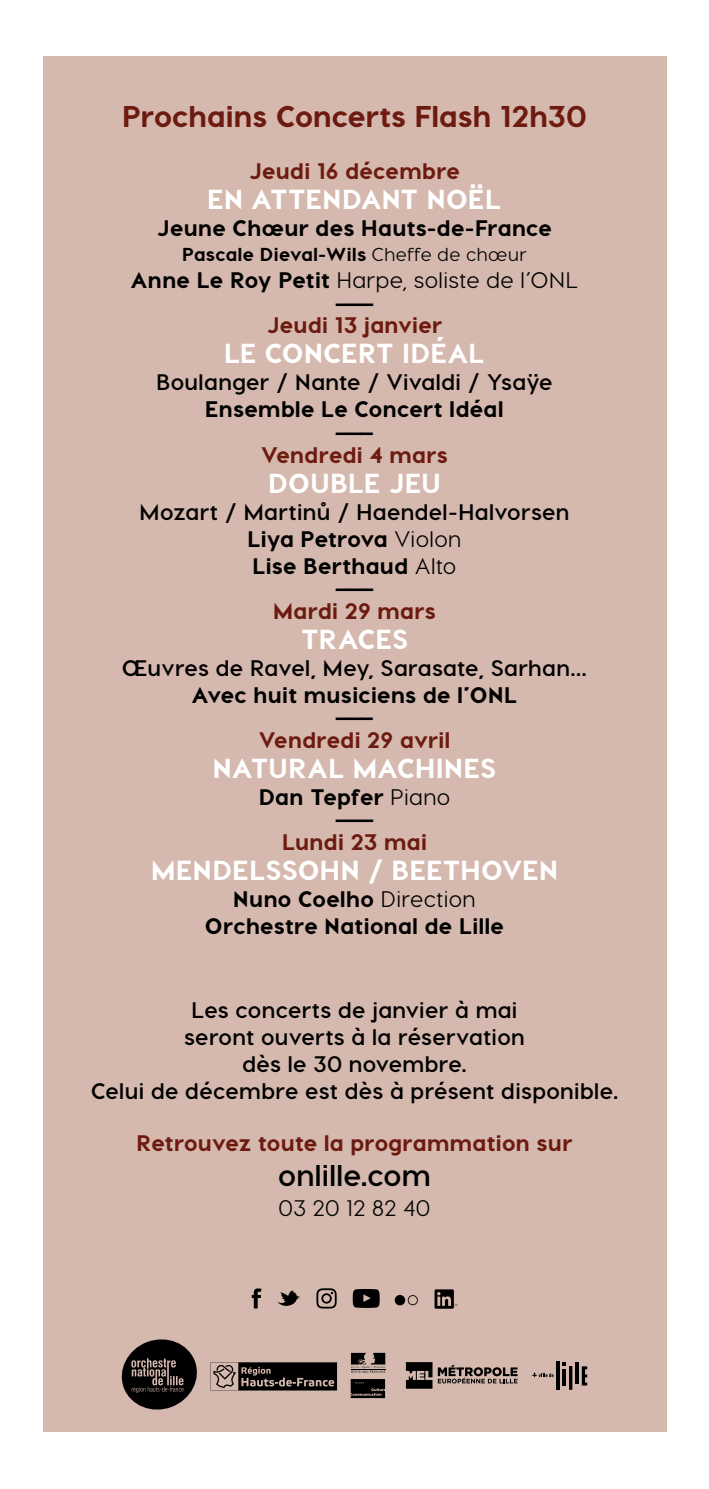
<style>
.page{position:relative;width:709px;height:1489px;background:#fff}
.page>*{position:absolute;margin:0;border:0;box-sizing:border-box;transform-origin:0 0}
.t1{font:800 30px "Visby CF";letter-spacing:.005em;color:#6d1a10}
.t2{font:700 30px "Visby CF";letter-spacing:.005em;color:#000}
.t3{font:800 27.5px "Visby CF";letter-spacing:.015em;color:#fff}
.t4{font:700 22.5px/27px "Visby CF";letter-spacing:.015em;color:#000;text-align:center}
.t5{font:800 22.5px/22.5px "Visby CF";letter-spacing:.015em;color:#000;text-align:center}
.t6{font:800 22.5px "Visby CF";letter-spacing:.015em;color:#6d1a10}
.t7{font:500 22.5px/22.5px "Visby CF";letter-spacing:.015em;color:#000;text-align:center}
.t8{font:800 18.75px "Visby CF";letter-spacing:.02em;color:#000}
.s1{font-weight:500}
.s2{font-weight:800}
</style>
<div class="page">
<div style="left:43px;top:57px;width:623px;height:1374px;background:#d5b9ae"></div>
<svg style="left:434px;top:1289px;width:23px;height:19px"></svg>
<svg style="left:277px;top:1290px;width:22px;height:16px"></svg>
<svg style="left:252px;top:1288px;width:9px;height:20px"></svg>
<div style="left:395px;top:1294px;width:10px;height:11px;background:#000;border-radius:50%"></div>
<svg style="left:408px;top:1295px;width:10px;height:10px"></svg>
<svg style="left:316px;top:1288px;width:21px;height:20px"></svg>
<svg style="left:353px;top:1289px;width:27px;height:18px"></svg>
<hr style="left:556px;top:1360px;width:3px;height:29px;background:#000">
<hr style="left:569px;top:1365px;width:3px;height:24px;background:#000">
<hr style="left:575px;top:1362px;width:4px;height:21px;background:#000">
<hr style="left:562px;top:1368px;width:4px;height:16px;background:#000">
<svg style="left:562px;top:1362px;width:4px;height:3px"></svg>
<svg style="left:582px;top:1366px;width:5px;height:19px"></svg>
<svg style="left:532px;top:1372px;width:21px;height:4px"></svg>
<svg style="left:351px;top:1352px;width:34px;height:20px"></svg>
<svg style="left:351px;top:1379px;width:34px;height:18px"></svg>
<svg style="left:406px;top:1362px;width:26px;height:26px"></svg>
<svg style="left:438px;top:1365px;width:79px;height:18px"></svg>
<svg style="left:210px;top:1362px;width:127px;height:28px"></svg>
<svg style="left:121px;top:1339px;width:76px;height:71px"></svg>
<h1 class="t1" style="left:122px;top:97px;width:466px">Prochains Concerts Flash 12h30</h1>
<p class="t6" style="left:249px;top:157px;width:212px">Jeudi 16 décembre</p>
<p class="t3" style="left:208px;top:182px;width:295px">EN ATTENDANT NOËL</p>
<p class="t5" style="left:157px;top:217px;width:396px">Jeune Chœur des Hauts-de-France</p>
<p class="t8" style="left:182px;top:243px;width:346px">Pascale Dieval-Wils <span class="s1">Cheffe de chœur</span></p>
<p class="t7" style="left:130px;top:269px;width:449px"><span class="s2">Anne Le Roy Petit</span> Harpe, soliste de l’ONL <span class="s2">———</span></p>
<p class="t6" style="left:267px;top:311px;width:177px">Jeudi 13 janvier</p>
<p class="t3" style="left:224px;top:336px;width:262px">LE CONCERT IDÉAL</p>
<p class="t4" style="left:156px;top:369px;width:398px">Boulanger / Nante / Vivaldi / Ysaÿe</p>
<p class="t5" style="left:205px;top:398px;width:299px">Ensemble Le Concert Idéal ———</p>
<p class="t6" style="left:261px;top:440px;width:188px">Vendredi 4 mars</p>
<p class="t3" style="left:268px;top:465px;width:174px">DOUBLE JEU</p>
<p class="t4" style="left:139px;top:498px;width:431px">Mozart / Martinů / Haendel-Halvorsen<br><span class="s2">Liya Petrova</span> <span class="s1">Violon<br></span><span class="s2">Lise Berthaud</span> <span class="s1">Alto</span></p>
<p class="t5" style="left:335px;top:576px;width:41px">———</p>
<p class="t6" style="left:273px;top:596px;width:164px">Mardi 29 mars</p>
<p class="t3" style="left:301px;top:621px;width:108px">TRACES</p>
<p class="t4" style="left:122px;top:654px;width:467px">Œuvres de Ravel, Mey, Sarasate, Sarhan…</p>
<p class="t5" style="left:191px;top:683px;width:327px">Avec huit musiciens de l’ONL ———</p>
<p class="t6" style="left:259px;top:725px;width:193px">Vendredi 29 avril</p>
<p class="t3" style="left:213px;top:750px;width:285px">NATURAL MACHINES</p>
<p class="t5" style="left:259px;top:785px;width:193px">Dan Tepfer <span class="s1">Piano </span>———</p>
<p class="t6" style="left:282px;top:827px;width:146px">Lundi 23 mai</p>
<p class="t3" style="left:151px;top:852px;width:408px">MENDELSSOHN / BEETHOVEN</p>
<p class="t5" style="left:205px;top:885px;width:300px;line-height:27px">Nuno Coelho <span class="s1">Direction<br></span>Orchestre National de Lille</p>
<p class="t4" style="left:91px;top:996px;width:528px">Les concerts de janvier à mai<br>seront ouverts à la réservation<br>dès le 30 novembre.<br>Celui de décembre est dès à présent disponible.</p>
<p class="t6" style="left:137px;top:1128px;width:437px">Retrouvez toute la programmation sur</p>
<h1 class="t2" style="left:278px;top:1156px;width:154px">onlille.com</h1>
<p class="t7" style="left:278px;top:1196px;width:153px">03 20 12 82 40</p>
</div>
